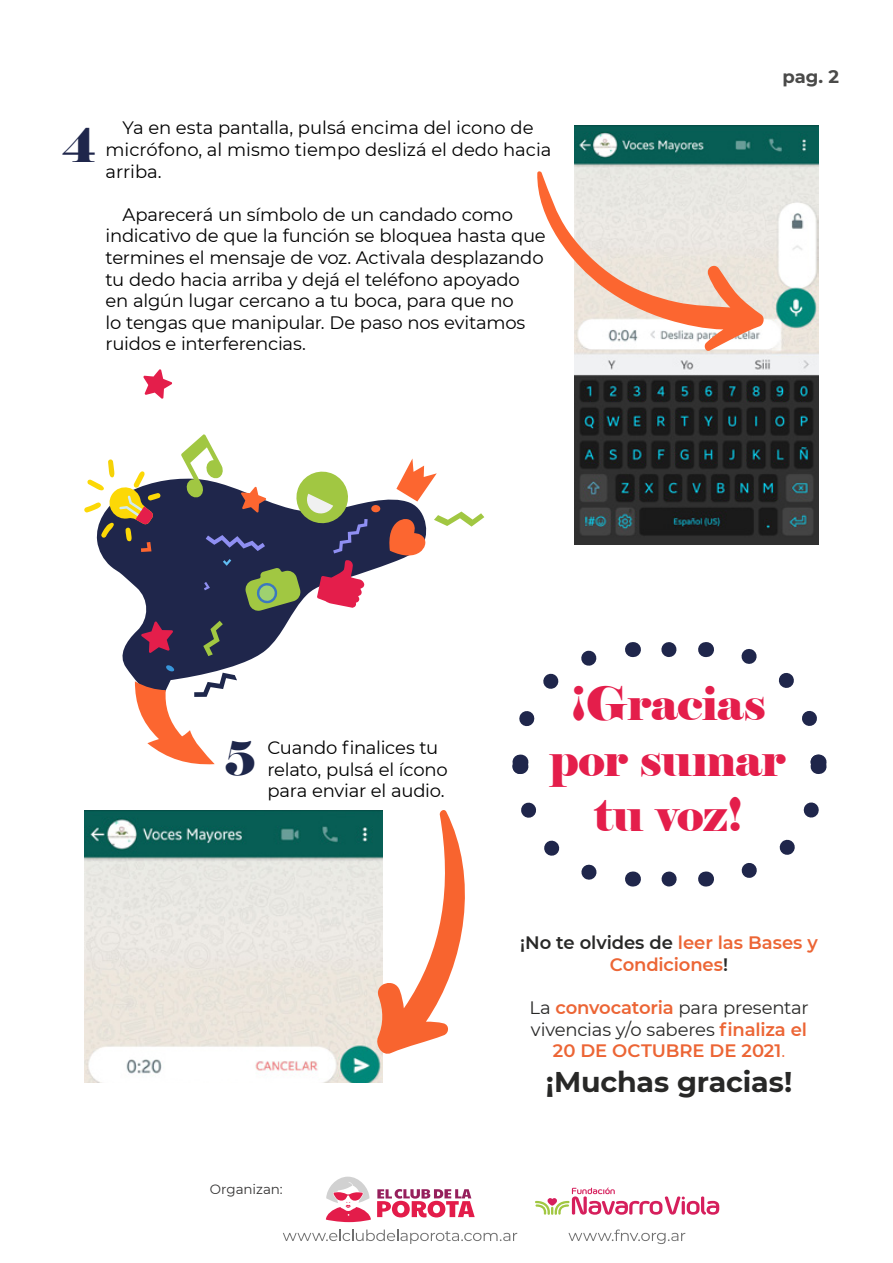
<style>
.page{position:relative;width:893px;height:1263px;background:#fff}
.page>*{position:absolute;margin:0;border:0;box-sizing:border-box;transform-origin:0 0}
.t1{font:46.5px/55.8px "Elephant";letter-spacing:-.01em;color:#e41e4b;text-align:center}
.t2{font:46.5px "Elephant";color:#1f264b}
.t3{font:46.5px "Elephant";color:#1e274b}
.t4{font:700 28.5px "Montserrat";letter-spacing:-.01em;color:#282827}
.t5{font:18px/21.6px "Montserrat";letter-spacing:-.01em;color:#000}
.t6{font:600 18px/21.6px "Montserrat";letter-spacing:-.005em;color:#ec6535;text-align:center}
.t7{font:700 18px "Montserrat";color:#4a4a49}
.t8{font:13.5px "Montserrat";letter-spacing:-.005em;color:#353434}
.s1{color:#282827}
.s2{font-weight:400;color:#282827}
.s3{font-weight:400}
</style>
<div class="page">
<svg style="left:326px;top:1177px;width:45px;height:45px"></svg>
<svg style="left:377px;top:1189px;width:98px;height:28px"></svg>
<svg style="left:568px;top:1229px;width:117px;height:15px"></svg>
<svg style="left:283px;top:1229px;width:234px;height:15px"></svg>
<svg style="left:535px;top:1187px;width:184px;height:28px"></svg>
<svg style="left:100px;top:478px;width:324px;height:207px;fill:#1f264b"></svg>
<img style="left:574px;top:125px;width:245px;height:420px">
<svg style="left:537px;top:171px;width:228px;height:182px"></svg>
<svg style="left:181px;top:434px;width:43px;height:65px"></svg>
<svg style="left:317px;top:560px;width:48px;height:48px;background:#b04367"></svg>
<svg style="left:434px;top:511px;width:50px;height:16px"></svg>
<svg style="left:244px;top:568px;width:57px;height:44px;background:#739151"></svg>
<svg style="left:293px;top:471px;width:75px;height:82px"></svg>
<svg style="left:203px;top:621px;width:20px;height:35px"></svg>
<svg style="left:84px;top:459px;width:76px;height:93px"></svg>
<svg style="left:141px;top:621px;width:32px;height:32px"></svg>
<svg style="left:241px;top:486px;width:25px;height:27px"></svg>
<svg style="left:206px;top:535px;width:59px;height:16px"></svg>
<svg style="left:135px;top:665px;width:102px;height:100px"></svg>
<svg style="left:396px;top:458px;width:41px;height:43px"></svg>
<svg style="left:388px;top:518px;width:39px;height:39px;background:#be6149"></svg>
<div style="left:371px;top:505px;width:9px;height:7px;background:#fc6630;border-radius:50%"></div>
<svg style="left:223px;top:559px;width:8px;height:7px"></svg>
<svg style="left:204px;top:582px;width:6px;height:8px"></svg>
<img style="left:84px;top:810px;width:298px;height:273px">
<svg style="left:143px;top:369px;width:29px;height:30px"></svg>
<svg style="left:374px;top:810px;width:91px;height:247px"></svg>
<svg style="left:669px;top:871px;width:8px;height:15px"></svg>
<svg style="left:661px;top:642px;width:8px;height:15px"></svg>
<svg style="left:512px;top:650px;width:85px;height:124px"></svg>
<svg style="left:521px;top:802px;width:112px;height:85px"></svg>
<svg style="left:706px;top:871px;width:1px;height:15px"></svg>
<svg style="left:741px;top:754px;width:86px;height:124px"></svg>
<svg style="left:706px;top:642px;width:111px;height:84px"></svg>
<svg style="left:632px;top:642px;width:1px;height:15px"></svg>
<h1 class="t2" style="left:63px;top:116px;width:34px">4</h1>
<p class="t5" style="left:106px;top:117px;width:447px;text-indent:17px">Ya en esta pantalla, pulsá encima del icono de micrófono, al mismo tiempo deslizá el dedo hacia arriba.</p>
<p class="t5" style="left:106px;top:203px;width:442px;text-indent:17px">Aparecerá un símbolo de un candado como indicativo de que la función se bloquea hasta que termines el mensaje de voz. Activala desplazando tu dedo hacia arriba y dejá el teléfono apoyado en algún lugar cercano a tu boca, para que no<br>lo tengas que manipular. De paso nos evitamos ruidos e interferencias.</p>
<p class="t7" style="left:782px;top:64px;width:58px">pag. 2</p>
<h1 class="t3" style="left:225px;top:730px;width:33px">5</h1>
<p class="t5" style="left:267px;top:736px;width:182px">Cuando finalices tu relato, pulsá el ícono para enviar el audio.</p>
<p class="t8" style="left:210px;top:1180px;width:75px">Organizan:</p>
<h1 class="t1" style="left:550px;top:676px;width:237px">¡Gracias por sumar tu voz!</h1>
<p class="t6" style="left:520px;top:931px;width:299px"><span class="s1">¡No te olvides de</span> leer las Bases y<br>Condiciones<span class="s1">!</span></p>
<p class="t6" style="left:529px;top:996px;width:281px"><span class="s2">La</span> convocatoria <span class="s2">para presentar vivencias y/o saberes</span> finaliza el<br>20 DE OCTUBRE DE 2021<span class="s3">.</span></p>
<h2 class="t4" style="left:546px;top:1061px;width:248px">¡Muchas gracias!</h2>
</div>
